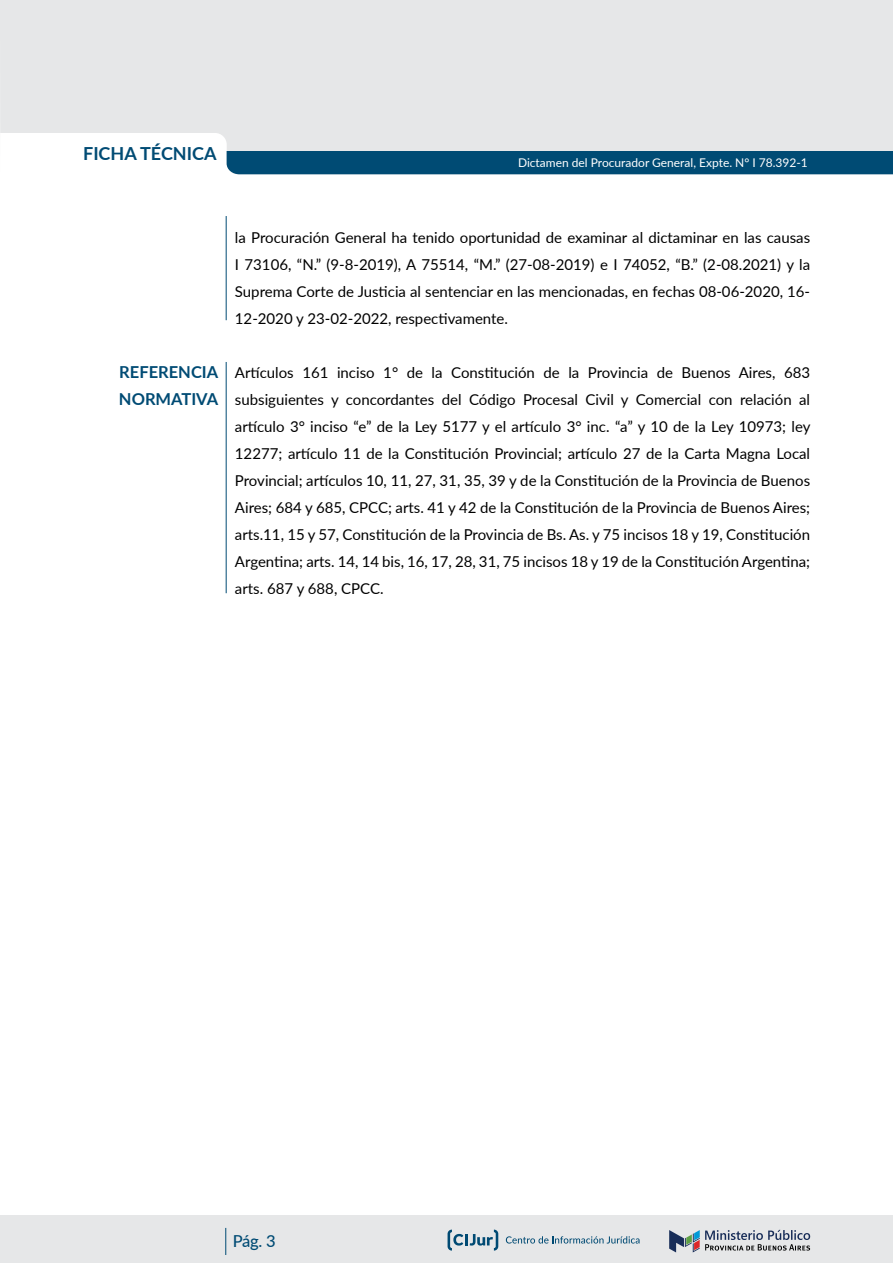
<style>
.page{position:relative;width:893px;height:1263px;background:#fff}
.page>*{position:absolute;margin:0;border:0;box-sizing:border-box;transform-origin:0 0}
.t1{font:700 18px "Lato";color:#004b74}
.t2{font:700 16.5px/27px "Lato";color:#004b74}
.t3{font:500 16.5px "Lato";color:#004b74}
.t4{font:15px/27px "Lato";color:#000;text-align:justify}
.t5{font:12px "Lato";color:#fff}
</style>
<div class="page">
<div style="left:0;top:1215px;width:893px;height:48px;background:#e6e7e8"></div>
<svg style="left:669px;top:1230px;width:141px;height:22px"></svg>
<svg style="left:506px;top:1236px;width:133px;height:7px"></svg>
<svg style="left:448px;top:1229px;width:50px;height:21px"></svg>
<svg style="left:225px;top:1228px;width:1px;height:27px"></svg>
<div style="left:0;top:0;width:893px;height:166px;background:#e6e7e8"></div>
<hr style="left:226px;top:216px;width:1px;height:104px;background:#004b74">
<div style="left:227px;top:151px;width:666px;height:23px;background:#004b74"></div>
<hr style="left:226px;top:362px;width:1px;height:231px;background:#004b74">
<p class="t1" style="left:83px;top:140px;width:135px">FICHA TÉCNICA</p>
<p class="t5" style="left:518px;top:155px;width:291px">Dictamen del Procurador General, Expte. N° I 78.392-1</p>
<p class="t2" style="left:119px;top:358px;width:101px">REFERENCIA<br>NORMATIVA</p>
<p class="t4" style="left:235px;top:223px;width:577px">la Procuración General ha tenido oportunidad de examinar al dictaminar en las causas I 73106, “N.” (9-8-2019), A 75514, “M.” (27-08-2019) e I 74052, “B.” (2-08.2021) y la Suprema Corte de Justicia al sentenciar en las mencionadas, en fechas 08-06-2020, 16- 12-2020 y 23-02-2022, respectivamente.</p>
<p class="t4" style="left:235px;top:358px;width:577px">Artículos 161 inciso 1° de la Constitución de la Provincia de Buenos Aires, 683 subsiguientes y concordantes del Código Procesal Civil y Comercial con relación al artículo 3° inciso “e” de la Ley 5177 y el artículo 3° inc. “a” y 10 de la Ley 10973; ley 12277; artículo 11 de la Constitución Provincial; artículo 27 de la Carta Magna Local Provincial; artículos 10, 11, 27, 31, 35, 39 y de la Constitución de la Provincia de Buenos Aires; 684 y 685, CPCC; arts. 41 y 42 de la Constitución de la Provincia de Buenos Aires; arts.11, 15 y 57, Constitución de la Provincia de Bs. As. y 75 incisos 18 y 19, Constitución Argentina; arts. 14, 14 bis, 16, 17, 28, 31, 75 incisos 18 y 19 de la Constitución Argentina; arts. 687 y 688, CPCC.</p>
<p class="t3" style="left:233px;top:1229px;width:44px">Pág. 3</p>
</div>
